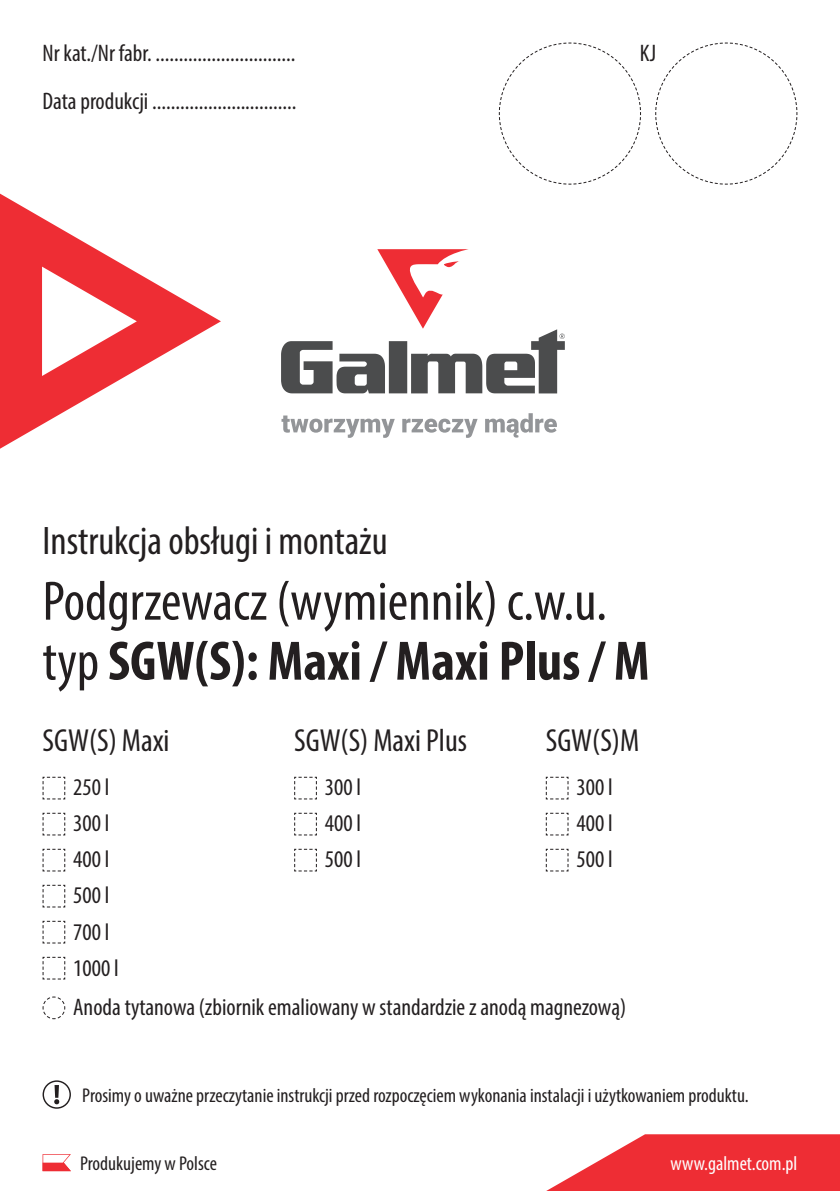
<style>
.page{position:relative;width:840px;height:1191px;background:#fff}
.page>*{position:absolute;margin:0;border:0;box-sizing:border-box;transform-origin:0 0}
.t1{font:condensed 56px/60px "Myriad Pro";color:#231f20}
.t2{font:condensed 40px "Myriad Pro";color:#231f20}
.t3{font:condensed 32px "Myriad Pro";color:#231f20}
.t4{font:condensed 24px/36px "Myriad Pro";color:#231f20}
.t5{font:condensed 20px "Myriad Pro";color:#231f20}
.t6{font:condensed 20px "Myriad Pro";color:#fff}
.s1{font-weight:700}
</style>
<div class="page">
<svg style="left:42px;top:776px;width:24px;height:24px"></svg>
<svg style="left:42px;top:812px;width:24px;height:24px"></svg>
<svg style="left:42px;top:848px;width:24px;height:24px"></svg>
<svg style="left:42px;top:884px;width:24px;height:24px"></svg>
<svg style="left:42px;top:920px;width:24px;height:24px"></svg>
<svg style="left:42px;top:956px;width:24px;height:24px"></svg>
<svg style="left:294px;top:776px;width:23px;height:24px"></svg>
<svg style="left:294px;top:812px;width:23px;height:24px"></svg>
<svg style="left:294px;top:848px;width:23px;height:24px"></svg>
<svg style="left:545px;top:776px;width:23px;height:24px"></svg>
<svg style="left:545px;top:812px;width:23px;height:24px"></svg>
<svg style="left:545px;top:848px;width:23px;height:24px"></svg>
<svg style="left:42px;top:996px;width:24px;height:23px"></svg>
<svg style="left:43px;top:1080px;width:28px;height:28px"></svg>
<svg style="left:655px;top:42px;width:142px;height:143px"></svg>
<svg style="left:498px;top:42px;width:143px;height:143px"></svg>
<svg style="left:546px;top:1134px;width:293px;height:57px"></svg>
<svg style="left:43px;top:1154px;width:28px;height:17px"></svg>
<svg style="left:281px;top:249px;width:283px;height:144px"></svg>
<svg style="left:281px;top:413px;width:275px;height:25px"></svg>
<svg style="left:0;top:194px;width:221px;height:255px"></svg>
<p class="t4" style="left:43px;top:28px;width:255px;line-height:48px">Nr kat./Nr fabr. ..............................<br>Data produkcji ...............................</p>
<p class="t4" style="left:639px;top:34px;width:18px">KJ</p>
<h2 class="t2" style="left:43px;top:516px;width:346px">Instrukcja obsługi i montażu</h2>
<h1 class="t1" style="left:43px;top:570px;width:608px">Podgrzewacz (wymiennik) c.w.u. typ <span class="s1">SGW(S): Maxi / Maxi Plus / M</span></h1>
<h3 class="t3" style="left:43px;top:721px;width:128px">SGW(S) Maxi</h3>
<h3 class="t3" style="left:294px;top:721px;width:174px">SGW(S) Maxi Plus</h3>
<h3 class="t3" style="left:545px;top:721px;width:95px">SGW(S)M</h3>
<p class="t4" style="left:73px;top:769px;width:47px">250 l<br>300 l<br>400 l<br>500 l<br>700 l<br>1000 l</p>
<p class="t4" style="left:325px;top:769px;width:38px;text-align:justify">300 l 400 l 500 l</p>
<p class="t4" style="left:576px;top:769px;width:38px;text-align:justify">300 l 400 l 500 l</p>
<p class="t4" style="left:73px;top:989px;width:554px">Anoda tytanowa (zbiornik emaliowany w standardzie z anodą magnezową)</p>
<p class="t5" style="left:82px;top:1083px;width:667px">Prosimy o uważne przeczytanie instrukcji przed rozpoczęciem wykonania instalacji i użytkowaniem produktu.</p>
<p class="t5" style="left:80px;top:1151px;width:138px">Produkujemy w Polsce</p>
<p class="t6" style="left:670px;top:1151px;width:128px">www.galmet.com.pl</p>
</div>
